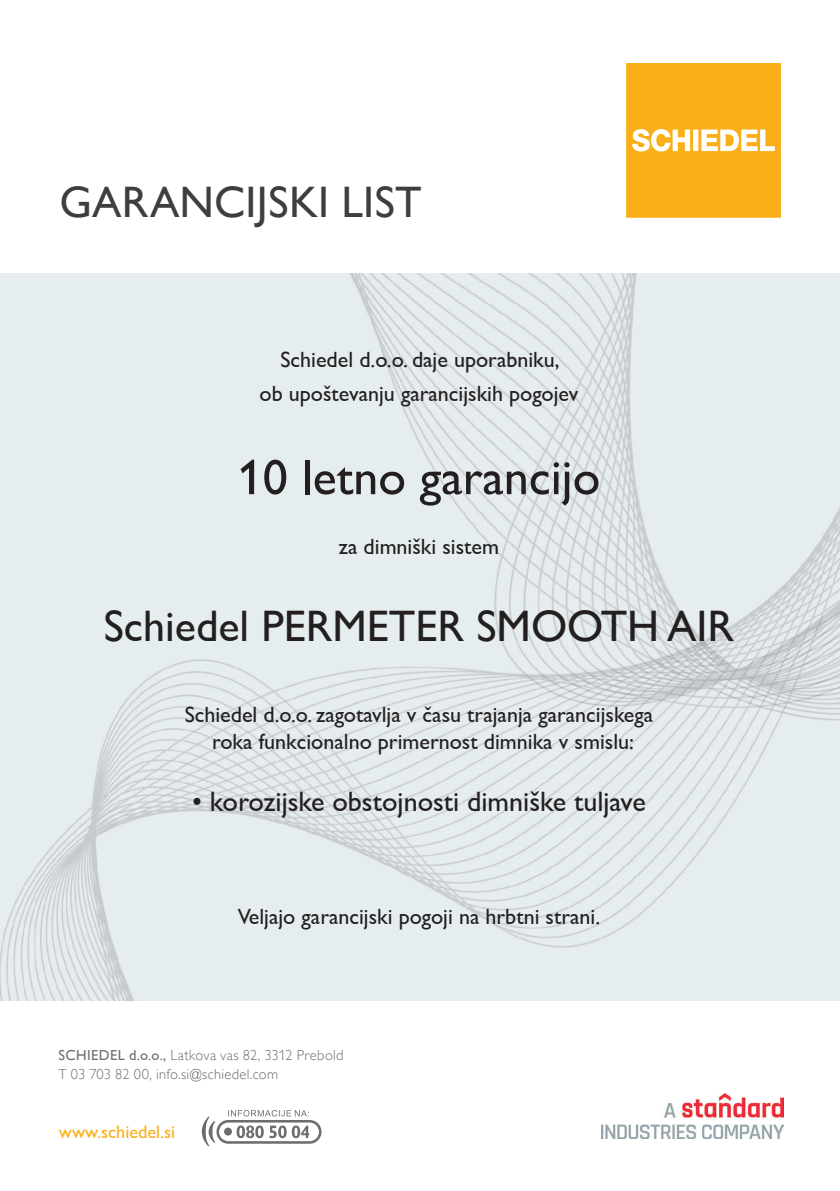
<style>
.page{position:relative;width:840px;height:1191px;background:#fff}
.page>*{position:absolute;margin:0;border:0;box-sizing:border-box;transform-origin:0 0}
.t1{font:50px "Gill Sans Alt One WGL";color:#231f20}
.t2{font:44px "Gill Sans Alt One WGL";color:#231f20}
.t3{font:44px "Gill Sans Alt One WGL";letter-spacing:.005em;color:#3e3e3f}
.t4{font:28px "Gill Sans Alt One WGL";color:#231f20}
.t5{font:22px/33.6px "Gill Sans Alt One WGL";color:#231f20;text-align:center}
.t6{font:18.2px "Gill Sans Alt One WGL";color:#faaf18}
.t7{font:14.4px/18.2px "Gill Sans Alt One WGL Light";letter-spacing:.02em;color:#6c6d70}
.s1{font-family:"Gill Sans Alt One WGL"}
</style>
<div class="page">
<img style="left:0;top:273px;width:839px;height:728px">
<svg style="left:202px;top:1110px;width:119px;height:36px"></svg>
<img style="left:601px;top:1093px;width:182px;height:45px">
<svg style="left:626px;top:63px;width:154px;height:155px;background:#fab529"></svg>
<h2 class="t3" style="left:60px;top:172px;width:363px">GARANCIJSKI LIST</h2>
<p class="t5" style="left:259px;top:342px;width:320px">Schiedel d.o.o. daje uporabniku,<br>ob upoštevanju garancijskih pogojev</p>
<h1 class="t1" style="left:237px;top:443px;width:364px">10 letno garancijo</h1>
<p class="t5" style="left:339px;top:530px;width:162px">za dimniški sistem</p>
<h2 class="t2" style="left:104px;top:595px;width:631px">Schiedel PERMETER SMOOTH AIR</h2>
<p class="t5" style="left:184px;top:701px;width:470px;line-height:26.4px">Schiedel d.o.o. zagotavlja v času trajanja garancijskega roka funkcionalno primernost dimnika v smislu:</p>
<p class="t4" style="left:192px;top:782px;width:455px">• korozijske obstojnosti dimniške tuljave</p>
<p class="t5" style="left:238px;top:899px;width:364px">Veljajo garancijski pogoji na hrbtni strani.</p>
<p class="t7" style="left:59px;top:1046px;width:286px"><span class="s1">SCHIEDEL d.o.o.,</span> Latkova vas 82, 3312 Prebold<br>T 03 703 82 00, info.si@schiedel.com</p>
<p class="t6" style="left:59px;top:1119px;width:118px">www.schiedel.si</p>
</div>
